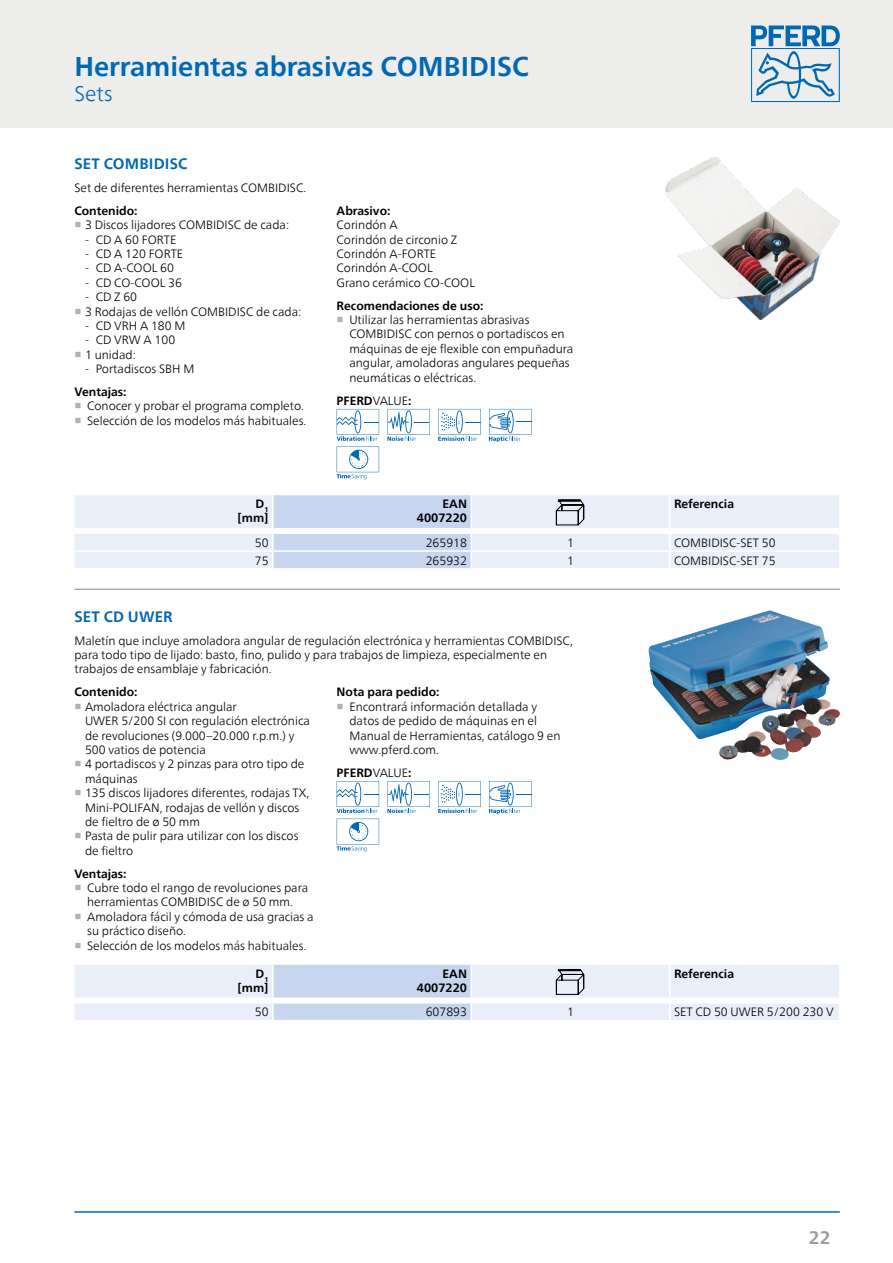
<style>
.page{position:relative;width:893px;height:1263px;background:#fff}
.page>*{position:absolute;margin:0;border:0;box-sizing:border-box;transform-origin:0 0}
.Ausgabenamen_Katalog{font:700 27px "Neue Frutiger World";color:#0068b4}
.Ausgabenamen_Katalog-2{font:300 21px "Neue Frutiger World";color:#0068b4}
.t1{font:700 18px "Neue Frutiger World";color:#9c9c9c}
.Ausgabenamen_Produkt{font:700 15px "Neue Frutiger World";letter-spacing:.01em;color:#0068b4}
.FT_Spaltenspanne{font:300 12px/14.4px "Neue Frutiger World";color:#000}
.Ueberschrift{font:700 12px "Neue Frutiger World";color:#000}
.Text_Aufzaehlung_ohn{font:300 12px "Neue Frutiger World";color:#000}
.Spaltenwert_links{font:300 12px "Neue Frutiger World";color:#000}
.Spaltenkopf_rechts{font:700 12px "Neue Frutiger World";color:#000}
.Spaltenwert_rechts{font:300 12px "Neue Frutiger World";color:#000}
.PFERDVALUE{font:700 12px "Neue Frutiger World";color:#000}
.Spaltenkopf_links{font:700 12px "Neue Frutiger World";color:#000}
.Spaltenwert_zentrier{font:300 12px "Neue Frutiger World";color:#000}
.s1{font-family:"Arial Unicode MS";font-weight:700;color:#b2b2b2}
.s2{font-weight:300}
</style>
<div class="page">
<div style="left:0;top:0;width:893px;height:128px;background:#ededec"></div>
<svg style="left:751px;top:26px;width:89px;height:76px"></svg>
<hr style="left:74px;top:1211px;width:766px;height:2px;background:#0068b4">
<img style="left:665px;top:157px;width:175px;height:162px">
<svg style="left:387px;top:409px;width:43px;height:32px"></svg>
<svg style="left:438px;top:409px;width:43px;height:32px"></svg>
<svg style="left:489px;top:409px;width:42px;height:33px"></svg>
<svg style="left:337px;top:409px;width:42px;height:70px"></svg>
<div style="left:74px;top:495px;width:765px;height:73px;background:#e9eef9"></div>
<hr style="left:471px;top:550px;width:199px;height:2px;background:#fff">
<hr style="left:670px;top:550px;width:171px;height:2px;background:#fff">
<svg style="left:669px;top:534px;width:1px;height:34px"></svg>
<div style="left:74px;top:528px;width:199px;height:6px;background:#fff"></div>
<div style="left:471px;top:528px;width:199px;height:6px;background:#fff"></div>
<hr style="left:669px;top:495px;width:1px;height:33px;background:#fff">
<div style="left:670px;top:528px;width:169px;height:6px;background:#fff"></div>
<hr style="left:74px;top:550px;width:199px;height:2px;background:#fff">
<svg style="left:272px;top:495px;width:200px;height:73px;background:#cddaf0"></svg>
<svg style="left:556px;top:499px;width:29px;height:27px"></svg>
<hr style="left:74px;top:589px;width:766px;height:1px;background:#878786">
<img style="left:648px;top:610px;width:158px;height:141px">
<svg style="left:337px;top:781px;width:42px;height:32px"></svg>
<svg style="left:387px;top:781px;width:43px;height:32px"></svg>
<svg style="left:438px;top:781px;width:43px;height:32px"></svg>
<svg style="left:489px;top:781px;width:42px;height:33px"></svg>
<svg style="left:337px;top:819px;width:42px;height:33px"></svg>
<svg style="left:74px;top:964px;width:765px;height:56px;background:#e3e9f6"></svg>
<p class="Ausgabenamen_Katalog" style="left:74px;top:43px;width:456px">Herramientas abrasivas COMBIDISC</p>
<p class="Ausgabenamen_Katalog-2" style="left:74px;top:78px;width:40px">Sets</p>
<p class="Ausgabenamen_Produkt" style="left:74px;top:150px;width:114px">SET COMBIDISC</p>
<p class="FT_Spaltenspanne" style="left:74px;top:180px;width:233px">Set de diferentes herramientas COMBIDISC.</p>
<p class="Ueberschrift" style="left:74px;top:200px;width:65px">Contenido:</p>
<p class="FT_Spaltenspanne" style="left:74px;top:218px;width:216px"><span class="s1">■</span> 3 Discos lijadores COMBIDISC de cada:</p>
<p class="FT_Spaltenspanne" style="left:85px;top:232px;width:93px">- CD A 60 FORTE</p>
<p class="FT_Spaltenspanne" style="left:85px;top:247px;width:100px">- CD A 120 FORTE</p>
<p class="FT_Spaltenspanne" style="left:85px;top:261px;width:91px">- CD A-COOL 60</p>
<p class="FT_Spaltenspanne" style="left:85px;top:275px;width:99px">- CD CO-COOL 36</p>
<p class="FT_Spaltenspanne" style="left:85px;top:290px;width:54px">- CD Z 60</p>
<p class="FT_Spaltenspanne" style="left:74px;top:304px;width:228px"><span class="s1">■</span> 3 Rodajas de vellón COMBIDISC de cada:</p>
<p class="FT_Spaltenspanne" style="left:85px;top:319px;width:102px">- CD VRH A 180 M</p>
<p class="FT_Spaltenspanne" style="left:85px;top:333px;width:92px">- CD VRW A 100</p>
<p class="FT_Spaltenspanne" style="left:74px;top:347px;width:63px"><span class="s1">■</span> 1 unidad:</p>
<p class="FT_Spaltenspanne" style="left:85px;top:362px;width:111px">- Portadiscos SBH M</p>
<p class="Ueberschrift" style="left:74px;top:381px;width:54px">Ventajas:</p>
<p class="FT_Spaltenspanne" style="left:74px;top:399px;width:231px"><span class="s1">■</span> Conocer y probar el programa completo.</p>
<p class="FT_Spaltenspanne" style="left:74px;top:414px;width:233px"><span class="s1">■</span> Selección de los modelos más habituales.</p>
<p class="Spaltenkopf_rechts" style="left:256px;top:493px;width:14px">D<sub>1</sub></p>
<p class="Spaltenkopf_rechts" style="left:238px;top:508px;width:33px">[mm]</p>
<p class="Ueberschrift" style="left:337px;top:200px;width:55px">Abrasivo:</p>
<p class="Text_Aufzaehlung_ohn" style="left:337px;top:216px;width:63px">Corindón A</p>
<p class="Text_Aufzaehlung_ohn" style="left:337px;top:230px;width:122px">Corindón de circonio Z</p>
<p class="Text_Aufzaehlung_ohn" style="left:337px;top:244px;width:101px">Corindón A-FORTE</p>
<p class="Text_Aufzaehlung_ohn" style="left:337px;top:259px;width:98px">Corindón A-COOL</p>
<p class="Text_Aufzaehlung_ohn" style="left:337px;top:273px;width:140px">Grano cerámico CO-COOL</p>
<p class="Ueberschrift" style="left:337px;top:295px;width:148px">Recomendaciones de uso:</p>
<p class="FT_Spaltenspanne" style="left:349px;top:313px;width:225px;text-indent:-13px"><span class="s1">■</span> Utilizar las herramientas abrasivas COMBIDISC con pernos o portadiscos en máquinas de eje flexible con empuñadura angular, amoladoras angulares pequeñas neumáticas o eléctricas.</p>
<p class="PFERDVALUE" style="left:337px;top:390px;width:76px">PFERD<span class="s2">VALUE</span>:</p>
<p class="Spaltenkopf_rechts" style="left:443px;top:493px;width:26px">EAN</p>
<p class="Spaltenkopf_rechts" style="left:417px;top:508px;width:52px">4007220</p>
<p class="Spaltenkopf_links" style="left:674px;top:493px;width:62px">Referencia</p>
<p class="Spaltenwert_rechts" style="left:255px;top:533px;width:15px">50</p>
<p class="Spaltenwert_rechts" style="left:426px;top:533px;width:43px">265918</p>
<p class="Spaltenwert_zentrier" style="left:567px;top:533px;width:8px">1</p>
<p class="Spaltenwert_links" style="left:674px;top:533px;width:103px">COMBIDISC-SET 50</p>
<p class="Spaltenwert_rechts" style="left:255px;top:551px;width:15px">75</p>
<p class="Spaltenwert_rechts" style="left:426px;top:551px;width:43px">265932</p>
<p class="Spaltenwert_zentrier" style="left:567px;top:551px;width:8px">1</p>
<p class="Spaltenwert_links" style="left:674px;top:551px;width:103px">COMBIDISC-SET 75</p>
<p class="Ausgabenamen_Produkt" style="left:74px;top:603px;width:100px">SET CD UWER</p>
<p class="FT_Spaltenspanne" style="left:74px;top:633px;width:500px">Maletín que incluye amoladora angular de regulación electrónica y herramientas COMBIDISC, para todo tipo de lijado: basto, fino, pulido y para trabajos de limpieza, especialmente en trabajos de ensamblaje y fabricación.</p>
<p class="Ueberschrift" style="left:74px;top:681px;width:65px">Contenido:</p>
<p class="FT_Spaltenspanne" style="left:85px;top:699px;width:226px;text-indent:-11px"><span class="s1">■</span> Amoladora eléctrica angular<br>UWER 5/200 SI con regulación electrónica de revoluciones (9.000–20.000 r.p.m.) y 500 vatios de potencia</p>
<p class="FT_Spaltenspanne" style="left:85px;top:757px;width:221px;text-indent:-11px"><span class="s1">■</span> 4 portadiscos y 2 pinzas para otro tipo de máquinas</p>
<p class="FT_Spaltenspanne" style="left:85px;top:786px;width:226px;text-indent:-11px"><span class="s1">■</span> 135 discos lijadores diferentes, rodajas TX,<br>Mini-POLIFAN, rodajas de vellón y discos de fieltro de ø 50 mm</p>
<p class="FT_Spaltenspanne" style="left:85px;top:829px;width:215px;text-indent:-11px"><span class="s1">■</span> Pasta de pulir para utilizar con los discos de fieltro</p>
<p class="Ueberschrift" style="left:74px;top:863px;width:54px">Ventajas:</p>
<p class="FT_Spaltenspanne" style="left:74px;top:881px;width:235px;text-align:center"><span class="s1">■</span> Cubre todo el rango de revoluciones para herramientas COMBIDISC de ø 50 mm.</p>
<p class="FT_Spaltenspanne" style="left:87px;top:909px;width:228px;text-indent:-13px"><span class="s1">■</span> Amoladora fácil y cómoda de usa gracias a su práctico diseño.</p>
<p class="FT_Spaltenspanne" style="left:74px;top:938px;width:233px"><span class="s1">■</span> Selección de los modelos más habituales.</p>
<p class="Ueberschrift" style="left:337px;top:681px;width:104px">Nota para pedido:</p>
<p class="FT_Spaltenspanne" style="left:349px;top:699px;width:213px;text-indent:-13px"><span class="s1">■</span> Encontrará información detallada y datos de pedido de máquinas en el<br>Manual de Herramientas, catálogo 9 en www.pferd.com.</p>
<p class="PFERDVALUE" style="left:337px;top:762px;width:76px">PFERD<span class="s2">VALUE</span>:</p>
<p class="Spaltenkopf_rechts" style="left:256px;top:963px;width:14px">D<sub>1</sub></p>
<p class="Spaltenkopf_rechts" style="left:238px;top:977px;width:33px">[mm]</p>
<p class="Spaltenkopf_rechts" style="left:443px;top:963px;width:26px">EAN</p>
<p class="Spaltenkopf_rechts" style="left:417px;top:977px;width:52px">4007220</p>
<p class="Spaltenkopf_links" style="left:674px;top:963px;width:62px">Referencia</p>
<p class="Spaltenwert_rechts" style="left:255px;top:1003px;width:15px">50</p>
<p class="Spaltenwert_rechts" style="left:426px;top:1003px;width:43px">607893</p>
<p class="Spaltenwert_zentrier" style="left:567px;top:1003px;width:8px">1</p>
<p class="Spaltenwert_links" style="left:674px;top:1003px;width:161px">SET CD 50 UWER 5/200 230 V</p>
<h3 class="t1" style="left:809px;top:1221px;width:23px">22</h3>
</div>
